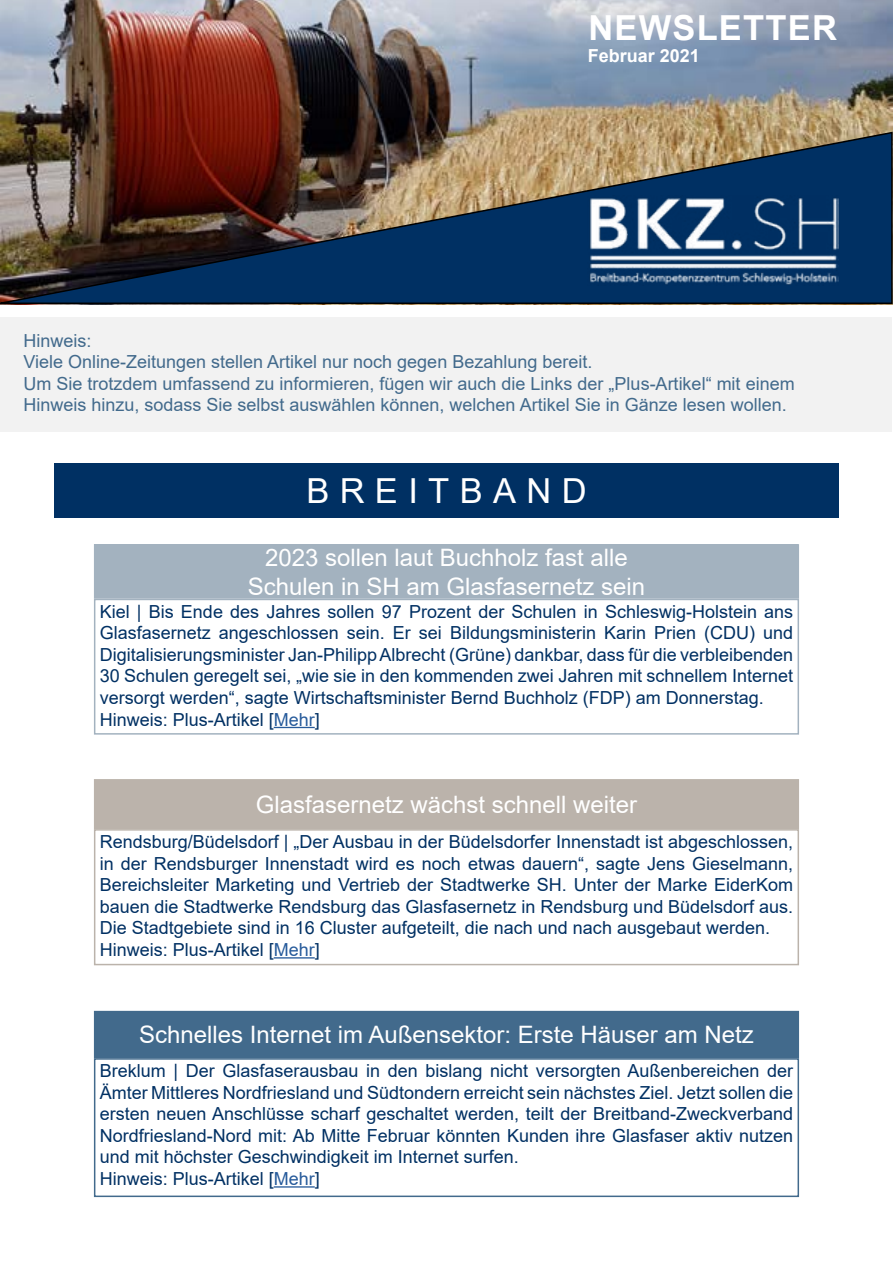
<style>
.page{position:relative;width:893px;height:1263px;background:#fff}
.page>*{position:absolute;margin:0;border:0;box-sizing:border-box;transform-origin:0 0}
.t1{font:700 34.5px "Arial";letter-spacing:.035em;color:#fff}
.t2{font:34.5px "Arial";letter-spacing:.3em;color:#fff}
.t3{font:24px/28.8px "Arial";color:#fff;text-align:center}
.t4{font:18px/21.6px "Arial";color:#003063}
.t5{font:18px/21.6px "Arial";color:#426a8c}
.t6{font:700 18px "Arial";color:#fff}
.s1{color:#275b9b}
</style>
<div class="page">
<img style="left:0;top:0;width:893px;height:131px">
<img style="left:0;top:131px;width:893px;height:174px">
<img style="left:588px;top:196px;width:251px;height:90px">
<div style="left:1px;top:318px;width:891px;height:114px;background:#f2f2f2"></div>
<hr style="left:274px;top:727px;width:41px;height:1px;background:#275b9b">
<div style="left:94px;top:599px;width:705px;height:136px;border:2px solid #a3b2bf"></div>
<div style="left:95px;top:545px;width:703px;height:53px;background:#a3b2bf"></div>
<div style="left:94px;top:544px;width:705px;height:55px;border:2px solid #a3b2bf"></div>
<hr style="left:274px;top:957px;width:41px;height:1px;background:#275b9b">
<div style="left:94px;top:829px;width:705px;height:136px;border:2px solid #bbb3ab"></div>
<div style="left:95px;top:780px;width:703px;height:48px;background:#bbb3ab"></div>
<div style="left:94px;top:779px;width:705px;height:50px;border:2px solid #bbb3ab"></div>
<hr style="left:274px;top:1186px;width:41px;height:1px;background:#275b9b">
<div style="left:94px;top:1058px;width:705px;height:139px;border:2px solid #426a8c"></div>
<div style="left:95px;top:1011px;width:703px;height:46px;background:#426a8c"></div>
<div style="left:94px;top:1011px;width:705px;height:47px;border:2px solid #426a8c"></div>
<div style="left:54px;top:463px;width:785px;height:55px;background:#003063"></div>
<h1 class="t1" style="left:588px;top:4px;width:250px">NEWSLETTER</h1>
<p class="t6" style="left:588px;top:43px;width:114px">Februar 2021</p>
<p class="t5" style="left:23px;top:329px;width:773px">Hinweis:<br>Viele Online-Zeitungen stellen Artikel nur noch gegen Bezahlung bereit.<br>Um Sie trotzdem umfassend zu informieren, fügen wir auch die Links der „Plus-Artikel“ mit einem Hinweis hinzu, sodass Sie selbst auswählen können, welchen Artikel Sie in Gänze lesen wollen.</p>
<h1 class="t2" style="left:306px;top:467px;width:282px">BREITBAND</h1>
<h2 class="t3" style="left:248px;top:543px;width:399px">2023 sollen laut Buchholz fast alle<br>Schulen in SH am Glasfasernetz sein</h2>
<p class="t4" style="left:100px;top:600px;width:695px">Kiel | Bis Ende des Jahres sollen 97 Prozent der Schulen in Schleswig-Holstein ans Glasfasernetz angeschlossen sein. Er sei Bildungsministerin Karin Prien (CDU) und Digitalisierungsminister Jan-Philipp Albrecht (Grüne) dankbar, dass für die verbleibenden 30 Schulen geregelt sei, „wie sie in den kommenden zwei Jahren mit schnellem Internet versorgt werden“, sagte Wirtschaftsminister Bernd Buchholz (FDP) am Donnerstag.<br>Hinweis: Plus-Artikel [<span class="s1">Mehr</span>]</p>
<h2 class="t3" style="left:256px;top:790px;width:383px">Glasfasernetz wächst schnell weiter</h2>
<p class="t4" style="left:100px;top:831px;width:695px">Rendsburg/Büdelsdorf | „Der Ausbau in der Büdelsdorfer Innenstadt ist abgeschlossen, in der Rendsburger Innenstadt wird es noch etwas dauern“, sagte Jens Gieselmann, Bereichsleiter Marketing und Vertrieb der Stadtwerke SH. Unter der Marke EiderKom bauen die Stadtwerke Rendsburg das Glasfasernetz in Rendsburg und Büdelsdorf aus.<br>Die Stadtgebiete sind in 16 Cluster aufgeteilt, die nach und nach ausgebaut werden.<br>Hinweis: Plus-Artikel [<span class="s1">Mehr</span>]</p>
<h2 class="t3" style="left:139px;top:1020px;width:616px">Schnelles Internet im Außensektor: Erste Häuser am Netz</h2>
<p class="t4" style="left:100px;top:1060px;width:695px">Breklum | Der Glasfaserausbau in den bislang nicht versorgten Außenbereichen der Ämter Mittleres Nordfriesland und Südtondern erreicht sein nächstes Ziel. Jetzt sollen die ersten neuen Anschlüsse scharf geschaltet werden, teilt der Breitband-Zweckverband Nordfriesland-Nord mit: Ab Mitte Februar könnten Kunden ihre Glasfaser aktiv nutzen und mit höchster Geschwindigkeit im Internet surfen.<br>Hinweis: Plus-Artikel [<span class="s1">Mehr</span>]</p>
</div>
